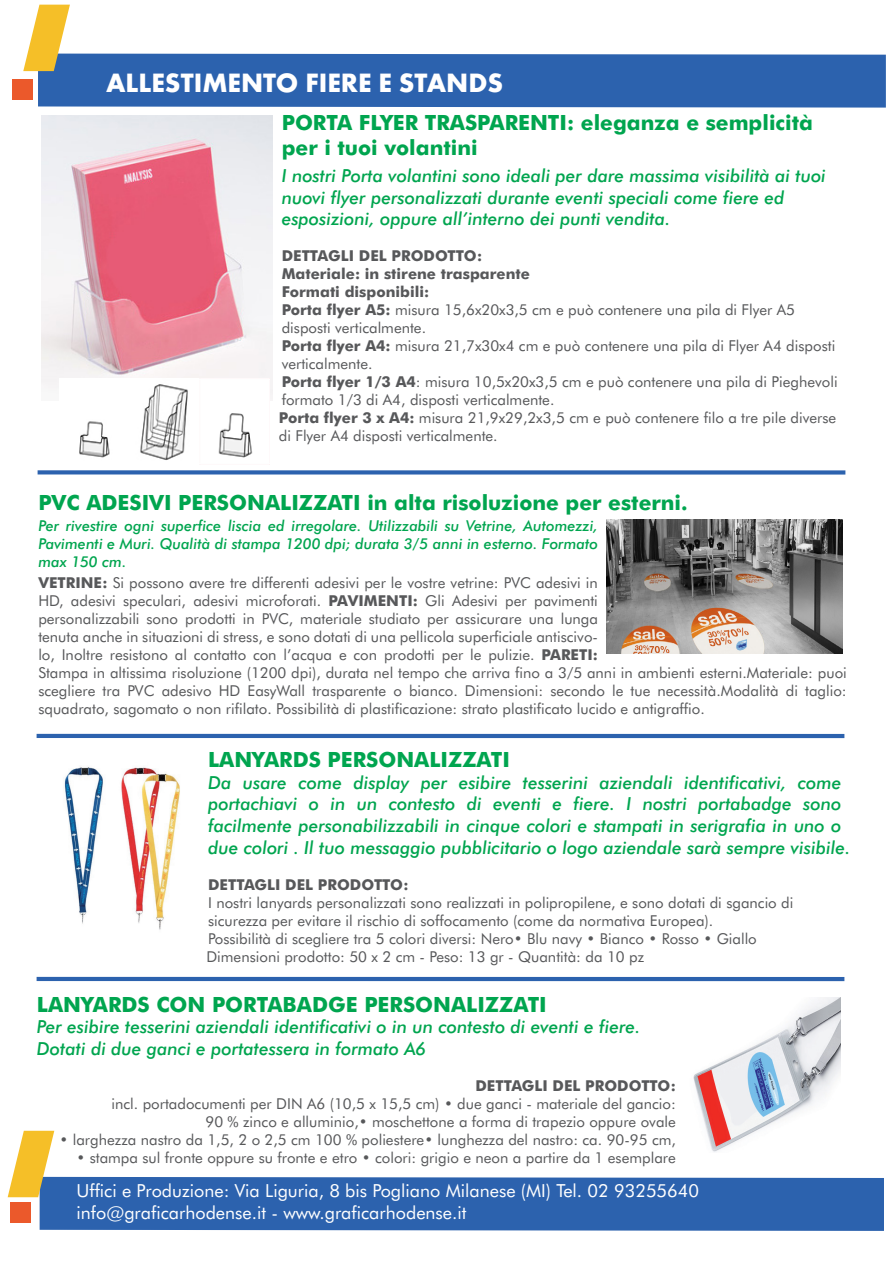
<style>
.page{position:relative;width:893px;height:1263px;background:#fff}
.page>*{position:absolute;margin:0;border:0;box-sizing:border-box;transform-origin:0 0}
.t1{font:700 27.6px "Futura T";color:#fff}
.t2{font:700 21px/25.2px "Futura BT";color:#00a54f}
.t3{font:italic 500 18px/21.6px "Futura BT";color:#00a54f}
.t4{font:18px/21.6px "Futura BT";color:#fff}
.t5{font:15px/18px "Futura BT";color:#57585a}
.t6{font:italic 500 15px/18px "Futura BT";color:#00a54f;text-align:justify}
.t7{font:700 15px "Futura BT";color:#57585a}
.s1{font-weight:700}
</style>
<div class="page">
<div style="left:40px;top:1177px;width:844px;height:54px;background:#2c62ae"></div>
<div style="left:10px;top:1202px;width:21px;height:21px;background:#eb592b"></div>
<div style="left:38px;top:54px;width:848px;height:54px;background:#2c62ae"></div>
<svg style="left:23px;top:5px;width:47px;height:66px"></svg>
<div style="left:12px;top:79px;width:21px;height:21px;background:#eb592b"></div>
<div style="left:38px;top:470px;width:807px;height:5px;background:#2c62ae"></div>
<hr style="left:37px;top:734px;width:807px;height:4px;background:#2c62ae">
<hr style="left:37px;top:977px;width:807px;height:4px;background:#2c62ae">
<img style="left:607px;top:519px;width:235px;height:134px">
<img style="left:64px;top:767px;width:116px;height:163px">
<img style="left:693px;top:997px;width:147px;height:155px">
<img style="left:42px;top:115px;width:231px;height:284px">
<img style="left:60px;top:378px;width:210px;height:82px">
<svg style="left:8px;top:1131px;width:46px;height:66px"></svg>
<h1 class="t1" style="left:106px;top:67px;width:399px">ALLESTIMENTO FIERE E STANDS</h1>
<h2 class="t2" style="left:282px;top:109px;width:533px">PORTA FLYER TRASPARENTI: eleganza e semplicità per i tuoi volantini</h2>
<p class="t3" style="left:282px;top:165px;width:546px">I nostri Porta volantini sono ideali per dare massima visibilità ai tuoi nuovi flyer personalizzati durante eventi speciali come fiere ed esposizioni, oppure all’interno dei punti vendita.</p>
<p class="t5" style="left:279px;top:247px;width:560px"><span class="s1">DETTAGLI DEL PRODOTTO:<br>Materiale: in stirene trasparente<br>Formati disponibili:<br>Porta flyer A5:</span> misura 15,6x20x3,5 cm e può contenere una pila di Flyer A5 disposti verticalmente.<br><span class="s1">Porta flyer A4:</span> misura 21,7x30x4 cm e può contenere una pila di Flyer A4 disposti verticalmente.<br><span class="s1">Porta flyer 1/3 A4</span>: misura 10,5x20x3,5 cm e può contenere una pila di Pieghevoli formato 1/3 di A4, disposti verticalmente.<br><span class="s1">Porta flyer 3 x A4:</span> misura 21,9x29,2x3,5 cm e può contenere filo a tre pile diverse di Flyer A4 disposti verticalmente.</p>
<h2 class="t2" style="left:38px;top:490px;width:651px">PVC ADESIVI PERSONALIZZATI in alta risoluzione per esterni.</h2>
<p class="t6" style="left:38px;top:516px;width:561px">Per rivestire ogni superfice liscia ed irregolare. Utilizzabili su Vetrine, Automezzi, Pavimenti e Muri. Qualità di stampa 1200 dpi; durata 3/5 anni in esterno. Formato max 150 cm.</p>
<p class="t5" style="left:38px;top:573px;width:810px"><span class="s1">VETRINE:</span> Si possono avere tre differenti adesivi per le vostre vetrine: PVC adesivi in<br>HD, adesivi speculari, adesivi microforati. <span class="s1">PAVIMENTI:</span> Gli Adesivi per pavimenti<br>personalizzabili sono prodotti in PVC, materiale studiato per assicurare una lunga<br>tenuta anche in situazioni di stress, e sono dotati di una pellicola superficiale antiscivo-<br>lo, Inoltre resistono al contatto con l’acqua e con prodotti per le pulizie. <span class="s1">PARETI:<br></span>Stampa in altissima risoluzione (1200 dpi), durata nel tempo che arriva fino a 3/5 anni in ambienti esterni.Materiale: puoi scegliere tra PVC adesivo HD EasyWall trasparente o bianco. Dimensioni: secondo le tue necessità.Modalità di taglio: squadrato, sagomato o non rifilato. Possibilità di plastificazione: strato plastificato lucido e antigraffio.</p>
<h2 class="t2" style="left:208px;top:747px;width:303px">LANYARDS PERSONALIZZATI</h2>
<p class="t3" style="left:208px;top:771px;width:644px">Da usare come display per esibire tesserini aziendali identificativi, come portachiavi o in un contesto di eventi e fiere. I nostri portabadge sono facilmente personabilizzabili in cinque colori e stampati in serigrafia in uno o due colori . Il tuo messaggio pubblicitario o logo aziendale sarà sempre visibile.</p>
<p class="t7" style="left:208px;top:875px;width:202px">DETTAGLI DEL PRODOTTO:</p>
<p class="t5" style="left:206px;top:893px;width:588px">I nostri lanyards personalizzati sono realizzati in polipropilene, e sono dotati di sgancio di sicurezza per evitare il rischio di soffocamento (come da normativa Europea).<br>Possibilità di scegliere tra 5 colori diversi: Nero• Blu navy • Bianco • Rosso • Giallo Dimensioni prodotto: 50 x 2 cm - Peso: 13 gr - Quantità: da 10 pz</p>
<h2 class="t2" style="left:37px;top:991px;width:511px">LANYARDS CON PORTABADGE PERSONALIZZATI</h2>
<p class="t3" style="left:37px;top:1016px;width:605px">Per esibire tesserini aziendali identificativi o in un contesto di eventi e fiere.<br>Dotati di due ganci e portatessera in formato A6</p>
<p class="t7" style="left:475px;top:1076px;width:202px">DETTAGLI DEL PRODOTTO:</p>
<p class="t5" style="left:112px;top:1094px;width:566px;text-align:right">incl. portadocumenti per DIN A6 (10,5 x 15,5 cm) • due ganci - materiale del gancio:<br>90 % zinco e alluminio,• moschettone a forma di trapezio oppure ovale</p>
<p class="t5" style="left:60px;top:1130px;width:618px">• larghezza nastro da 1,5, 2 o 2,5 cm 100 % poliestere• lunghezza del nastro: ca. 90-95 cm,</p>
<p class="t5" style="left:76px;top:1148px;width:601px">• stampa sul fronte oppure su fronte e etro • colori: grigio e neon a partire da 1 esemplare</p>
<p class="t4" style="left:77px;top:1179px;width:624px">Uffici e Produzione: Via Liguria, 8 bis Pogliano Milanese (MI) Tel. 02 93255640 info@graficarhodense.it - www.graficarhodense.it</p>
</div>
